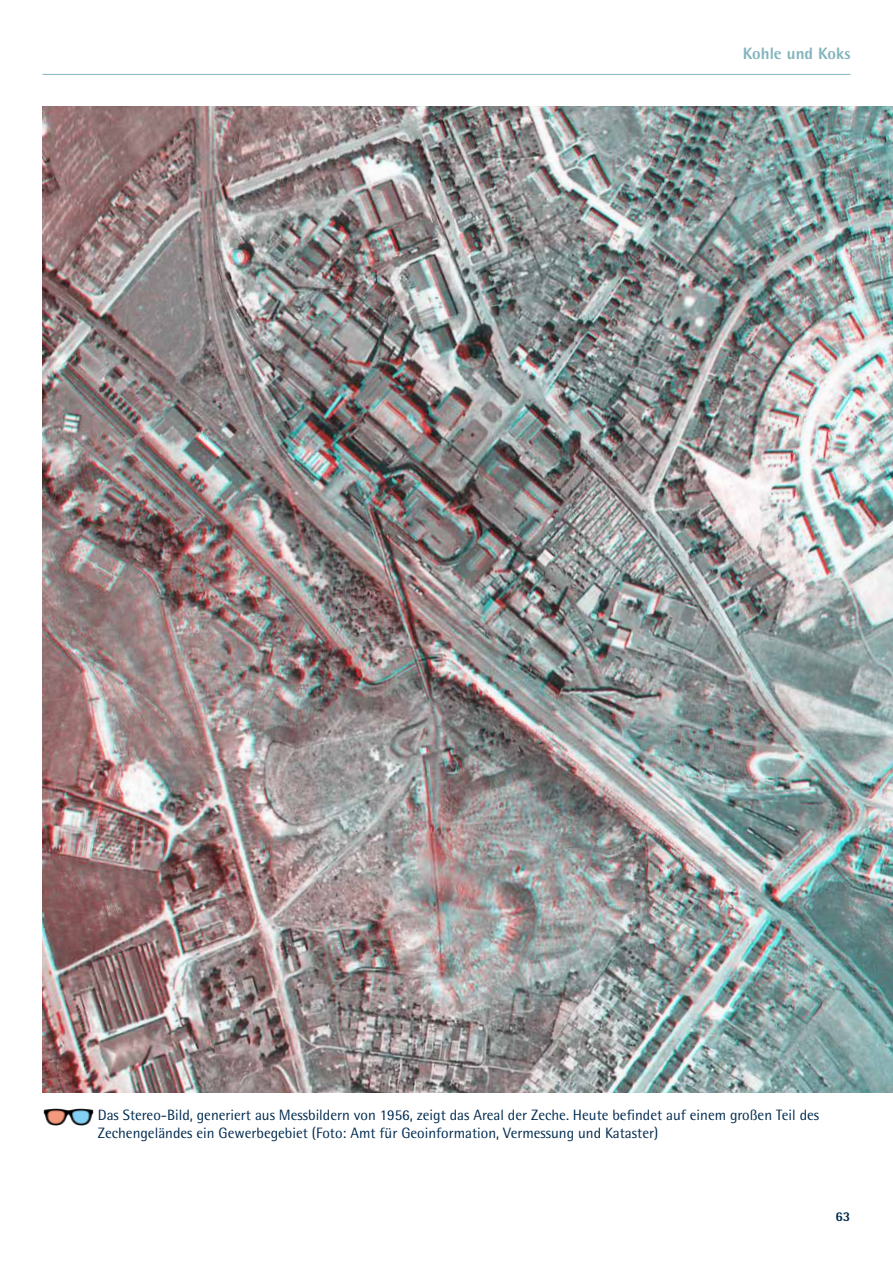
<style>
.page{position:relative;width:893px;height:1263px;background:#fff}
.page>*{position:absolute;margin:0;border:0;box-sizing:border-box;transform-origin:0 0}
.t1{font:800 16.5px "Rotis Semi Sans";color:#84b5bd}
.t2{font:15px/18px "Rotis Semi Sans";color:#002b50}
.t3{font:800 13.5px "Rotis Semi Sans";color:#002b50}
</style>
<div class="page">
<img style="left:43px;top:106px;width:850px;height:987px">
<img style="left:43px;top:1108px;width:51px;height:18px">
<hr style="left:43px;top:74px;width:807px;height:1px;background:#84b5bd">
<p class="t1" style="left:743px;top:43px;width:109px">Kohle und Koks</p>
<p class="t2" style="left:98px;top:1105px;width:723px">Das Stereo-Bild, generiert aus Messbildern von 1956, zeigt das Areal der Zeche. Heute befindet auf einem großen Teil des<br>Zechengeländes ein Gewerbegebiet (Foto: Amt für Geoinformation, Vermessung und Kataster)</p>
<p class="t3" style="left:835px;top:1207px;width:17px">63</p>
</div>
